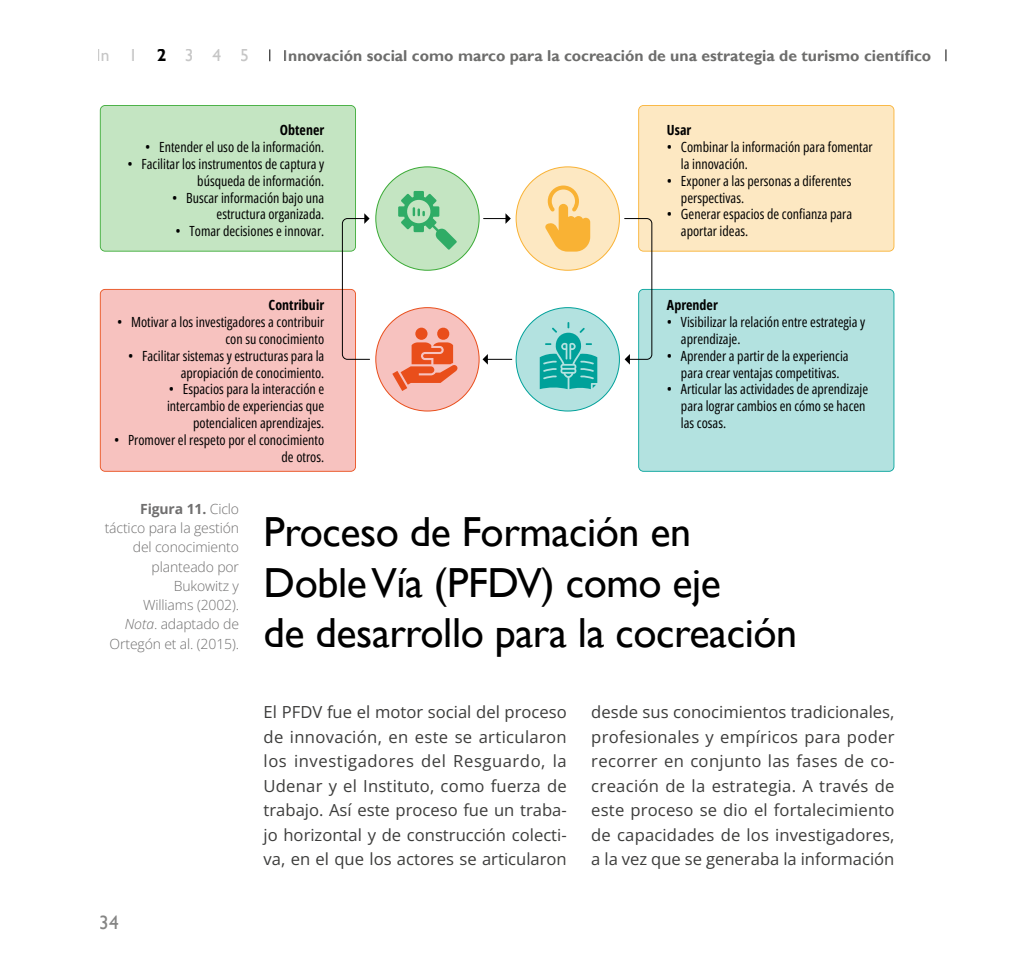
<style>
.page{position:relative;width:1017px;height:968px;background:#fff}
.page>*{position:absolute;margin:0;border:0;box-sizing:border-box;transform-origin:0 0}
.t1{font:42px/50.4px "Gill Sans";letter-spacing:-.01em;color:#000}
.t2{font:19.25px "Gill Sans";color:#858584}
.t3{font:17.5px "Gill Sans";letter-spacing:1.08em;color:#c6c6c6}
.t4{font:16.62px/24.5px "Open Sans";color:#3c3c3b;text-align:justify}
.t5{font:700 15.75px "Gill Sans";color:#6d6d6c}
.t6{font:14px/16.8px "Open Sans Condensed";color:#000;text-align:right}
.t7{font:300 14px/19.2px "Open Sans";letter-spacing:-.01em;color:#706f6f;text-align:right}
.t8{font:700 14px "Open Sans Condensed";color:#000}
.s1{font-weight:700;color:#000}
.s2{font-weight:700}
.s3{font-style:italic}
</style>
<div class="page">
<div style="left:638px;top:364px;width:256px;height:107px;background:#b3e2e0"></div>
<div style="left:100px;top:360px;width:256px;height:111px;background:#f7c2bf"></div>
<div style="left:376px;top:167px;width:103px;height:103px;background:#c4e5c2;border-radius:50%"></div>
<div style="left:516px;top:167px;width:103px;height:103px;background:#fde8c2;border-radius:50%"></div>
<svg style="left:376px;top:307px;width:103px;height:104px;fill:#f7c2bf"></svg>
<svg style="left:516px;top:307px;width:103px;height:104px;fill:#b3e2e0"></svg>
<svg style="left:398px;top:191px;width:59px;height:58px"></svg>
<svg style="left:484px;top:213px;width:27px;height:11px"></svg>
<svg style="left:483px;top:354px;width:29px;height:10px"></svg>
<svg style="left:624px;top:105px;width:270px;height:259px"></svg>
<svg style="left:100px;top:105px;width:270px;height:255px"></svg>
<svg style="left:545px;top:185px;width:45px;height:66px"></svg>
<svg style="left:540px;top:322px;width:57px;height:67px"></svg>
<svg style="left:392px;top:327px;width:66px;height:64px"></svg>
<svg style="left:269px;top:49px;width:1px;height:12px"></svg>
<svg style="left:945px;top:49px;width:1px;height:12px"></svg>
<p class="t3" style="left:97px;top:45px;width:154px">In1<span class="s1">2</span>345</p>
<p class="t5" style="left:283px;top:46px;width:650px">Innovación social como marco para la cocreación de una estrategia de turismo científico</p>
<p class="t8" style="left:280px;top:120px;width:46px">Obtener</p>
<p class="t6" style="left:145px;top:138px;width:181px">• Entender el uso de la información.</p>
<p class="t6" style="left:128px;top:155px;width:198px">• Facilitar los instrumentos de captura y búsqueda de información.</p>
<p class="t6" style="left:172px;top:189px;width:154px">• Buscar información bajo una estructura organizada.</p>
<p class="t6" style="left:176px;top:222px;width:150px">• Tomar decisiones e innovar.</p>
<p class="t8" style="left:269px;top:295px;width:57px">Contribuir</p>
<p class="t6" style="left:117px;top:313px;width:209px">• Motivar a los investigadores a contribuir con su conocimiento</p>
<p class="t6" style="left:128px;top:347px;width:198px">• Facilitar sistemas y estructuras para la apropiación de conocimiento.</p>
<p class="t6" style="left:167px;top:380px;width:159px">• Espacios para la interacción e intercambio de experiencias que potencialicen aprendizajes.</p>
<p class="t6" style="left:114px;top:431px;width:212px">• Promover el respeto por el conocimiento de otros.</p>
<p class="t8" style="left:667px;top:120px;width:26px">Usar</p>
<p class="t6" style="left:681px;top:138px;width:193px;text-align:left;text-indent:-14px">• Combinar la información para fomentar la innovación.</p>
<p class="t6" style="left:681px;top:172px;width:172px;text-align:left;text-indent:-14px">• Exponer a las personas a diferentes perspectivas.</p>
<p class="t6" style="left:681px;top:205px;width:173px;text-align:left;text-indent:-14px">• Generar espacios de confianza para aportar ideas.</p>
<p class="t8" style="left:667px;top:295px;width:52px">Aprender</p>
<p class="t6" style="left:681px;top:313px;width:186px;text-align:left;text-indent:-14px">• Visibilizar la relación entre estrategia y aprendizaje.</p>
<p class="t6" style="left:667px;top:347px;width:183px;text-align:center">• Aprender a partir de la experiencia para crear ventajas competitivas.</p>
<p class="t6" style="left:681px;top:380px;width:189px;text-align:left;text-indent:-14px">• Articular las actividades de aprendizaje para lograr cambios en cómo se hacen las cosas.</p>
<p class="t7" style="left:105px;top:498px;width:136px"><span class="s2">Figura 11.</span> Ciclo táctico para la gestión del conocimiento planteado por<br>Bukowitz y<br>Williams (2002).<br><span class="s3">Nota</span>. adaptado de<br>Ortegón et al. (2015).</p>
<h2 class="t2" style="left:100px;top:911px;width:21px">34</h2>
<h1 class="t1" style="left:264px;top:507px;width:535px">Proceso de Formación en<br>Doble Vía (PFDV) como eje<br>de desarrollo para la cocreación</h1>
<p class="t4" style="left:264px;top:699px;width:305px">El PFDV fue el motor social del proceso de innovación, en este se articularon los investigadores del Resguardo, la Udenar y el Instituto, como fuerza de trabajo. Así este proceso fue un traba&shy;jo horizontal y de construcción colecti&shy;va, en el que los actores se articularon</p>
<p class="t4" style="left:591px;top:699px;width:305px">desde sus conocimientos tradicionales, profesionales y empíricos para poder recorrer en conjunto las fases de co&shy;creación de la estrategia. A través de este proceso se dio el fortalecimiento de capacidades de los investigadores, a la vez que se generaba la información</p>
</div>
